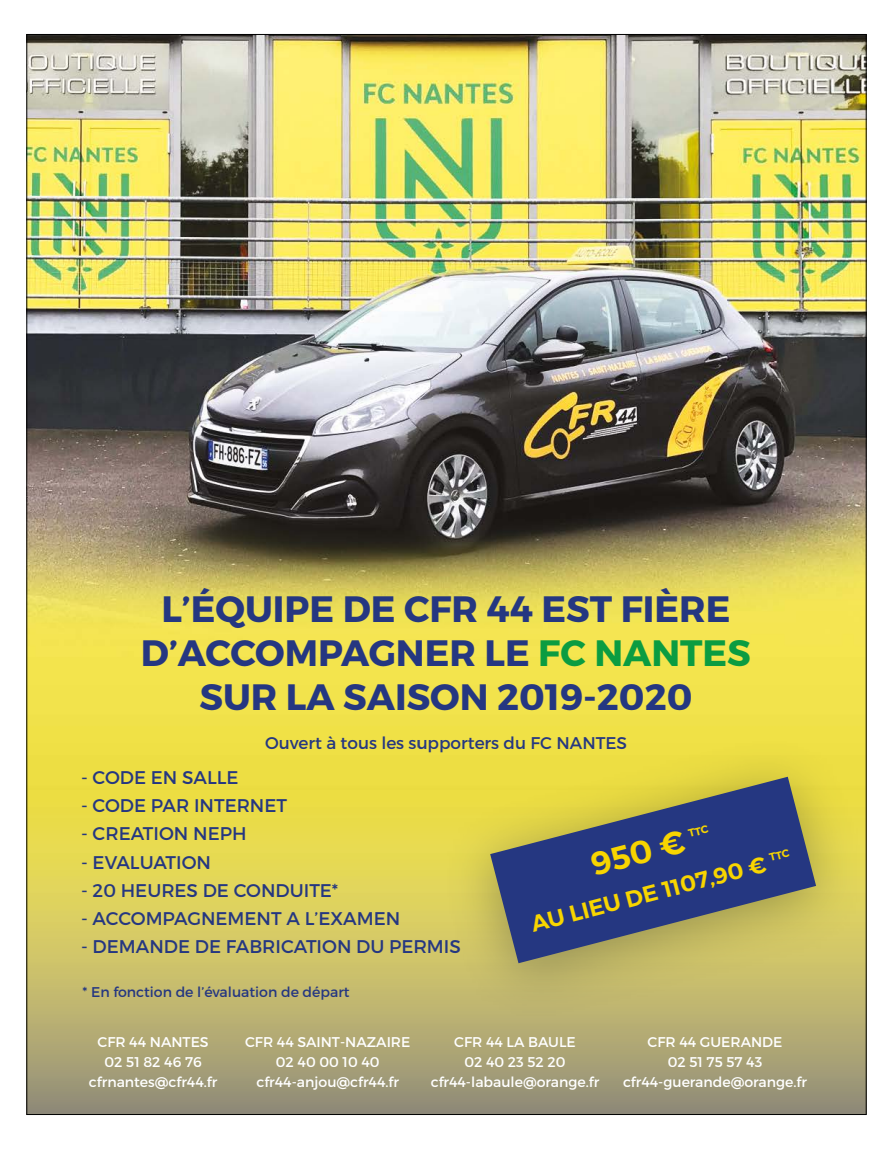
<style>
.page{position:relative;width:893px;height:1149px;background:#fff}
.page>*{position:absolute;margin:0;border:0;box-sizing:border-box;transform-origin:0 0}
.t1{font:700 36.6px/44px "Montserrat";color:#253781;text-align:center}
.t2{font:600 32.55px "Montserrat";color:#f8d500}
.t3{font:600 22.8px "Montserrat";color:#f8d500}
.t4{font:18.3px "Montserrat";color:#253781}
.t5{font:16.95px "Montserrat";color:#253781}
.t6{font:14.1px/19.8px "Montserrat";color:#fff;text-align:center}
.t7{font:14.1px "Montserrat";color:#253781}
.s1{color:#0b9c41}
</style>
<div class="page">
<img style="left:28px;top:36px;width:837px;height:759px">
<div style="left:27px;top:795px;width:839px;height:319px;background:linear-gradient(to bottom,#faea49,#9b9580)"></div>
<img style="left:418px;top:712px;width:447px;height:331px">
<svg style="left:490px;top:776px;width:326px;height:186px;fill:#253781"></svg>
<svg style="left:688px;top:824px;width:21px;height:13px"></svg>
<svg style="left:769px;top:848px;width:21px;height:13px"></svg>
<h1 class="t1" style="left:141px;top:587px;width:611px">L’ÉQUIPE DE CFR 44 EST FIÈRE<br>D’ACCOMPAGNER LE <span class="s1">FC NANTES<br></span>SUR LA SAISON 2019-2020</h1>
<p class="t5" style="left:265px;top:732px;width:363px">Ouvert à tous les supporters du FC NANTES</p>
<p class="t4" style="left:81px;top:766px;width:159px">- CODE EN SALLE</p>
<p class="t4" style="left:81px;top:794px;width:207px">- CODE PAR INTERNET</p>
<p class="t4" style="left:81px;top:822px;width:167px">- CREATION NEPH</p>
<p class="t4" style="left:81px;top:850px;width:131px">- EVALUATION</p>
<p class="t4" style="left:81px;top:878px;width:259px">- 20 HEURES DE CONDUITE*</p>
<p class="t4" style="left:81px;top:907px;width:321px">- ACCOMPAGNEMENT A L’EXAMEN</p>
<p class="t4" style="left:81px;top:935px;width:381px">- DEMANDE DE FABRICATION DU PERMIS</p>
<p class="t7" style="left:83px;top:982px;width:269px">* En fonction de l’évaluation de départ</p>
<h2 class="t2" style="left:586px;top:845px;width:97px;rotate:-15deg">950 €</h2>
<h3 class="t3" style="left:528px;top:911px;width:243px;rotate:-15deg">AU LIEU DE 1107,90 €</h3>
<p class="t6" style="left:89px;top:1031px;width:130px">CFR 44 NANTES<br>02 51 82 46 76 cfrnantes@cfr44.fr</p>
<p class="t6" style="left:245px;top:1031px;width:167px">CFR 44 SAINT-NAZAIRE<br>02 40 00 10 40 cfr44-anjou@cfr44.fr</p>
<p class="t6" style="left:431px;top:1031px;width:170px">CFR 44 LA BAULE<br>02 40 23 52 20 cfr44-labaule@orange.fr</p>
<p class="t6" style="left:623px;top:1031px;width:185px">CFR 44 GUERANDE<br>02 51 75 57 43 cfr44-guerande@orange.fr</p>
</div>
